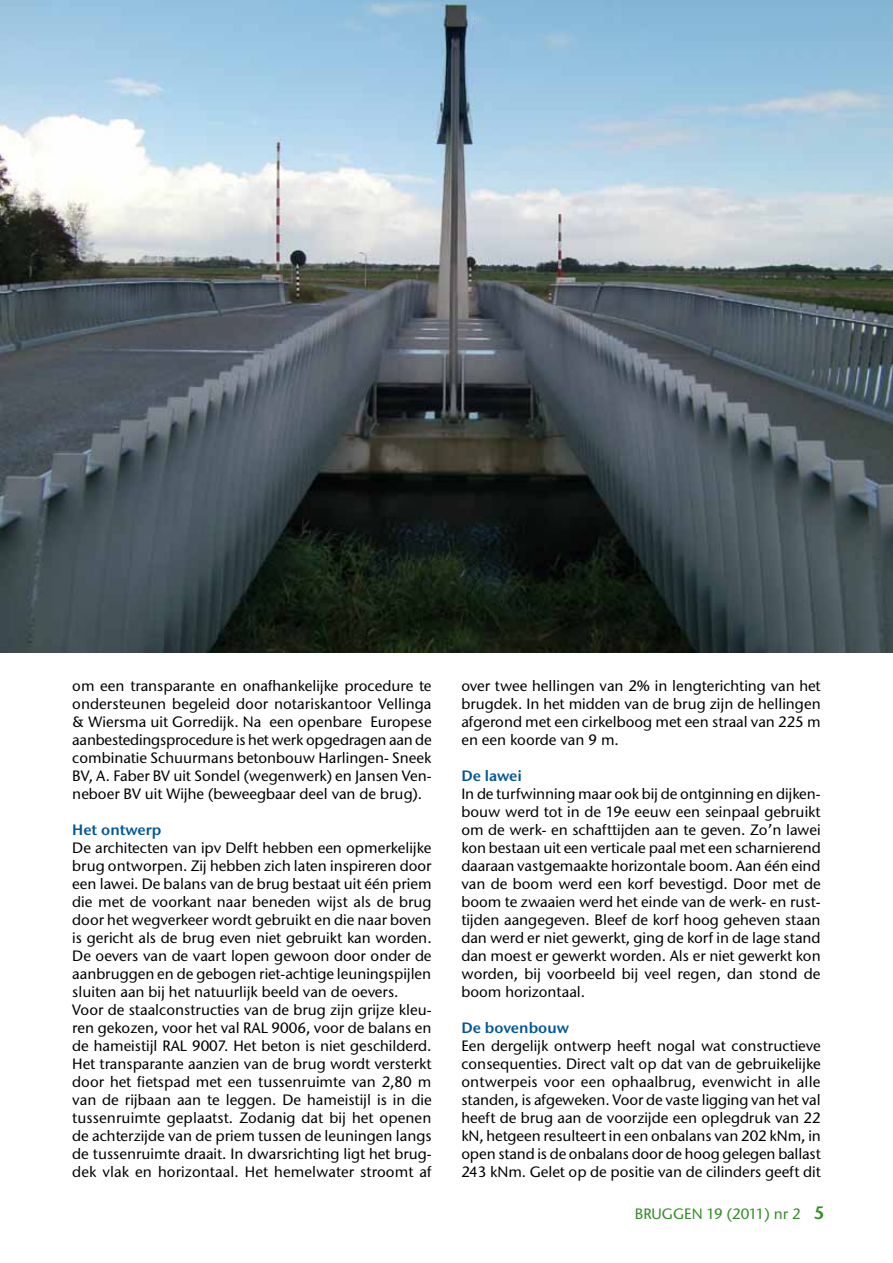
<style>
.page{position:relative;width:893px;height:1263px;background:#fff}
.page>*{position:absolute;margin:0;border:0;box-sizing:border-box;transform-origin:0 0}
.t1{font:15px/18px "Stone Sans ITCTT Medium";color:#000;text-align:justify}
.t2{font:15px "Stone Sans Sem ITCTT Semi";color:#005697}
.t3{font:15px "Stone Sans ITCTT Medium";color:#338c26}
.s1{font-family:"Stone Sans Sem ITCTT Semi";font-size:18px}
</style>
<div class="page">
<img style="left:0;top:0;width:893px;height:653px">
<p class="t1" style="left:72px;top:677px;width:361px">om een transparante en onafhankelijke procedure te ondersteunen begeleid door notariskantoor Vellinga &amp; Wiersma uit Gorredijk. Na een openbare Europese aanbestedingsprocedure is het werk opgedragen aan de combinatie Schuurmans betonbouw Harlingen- Sneek BV, A. Faber BV uit Sondel (wegenwerk) en Jansen Ven&shy;neboer BV uit Wijhe (beweegbaar deel van de brug).</p>
<p class="t2" style="left:72px;top:821px;width:91px">Het ontwerp</p>
<p class="t1" style="left:72px;top:839px;width:361px;text-align:left">De architecten van ipv Delft hebben een opmerkelijke brug ontworpen. Zij hebben zich laten inspireren door een lawei. De balans van de brug bestaat uit één priem die met de voorkant naar beneden wijst als de brug door het wegverkeer wordt gebruikt en die naar boven is gericht als de brug even niet gebruikt kan worden.<br>De oevers van de vaart lopen gewoon door onder de aanbruggen en de gebogen riet-achtige leuningspijlen sluiten aan bij het natuurlijk beeld van de oevers.<br>Voor de staalconstructies van de brug zijn grijze kleu&shy;ren gekozen, voor het val RAL 9006, voor de balans en de hameistijl RAL 9007. Het beton is niet geschilderd.<br>Het transparante aanzien van de brug wordt versterkt door het fietspad met een tussenruimte van 2,80 m van de rijbaan aan te leggen. De hameistijl is in die tussenruimte geplaatst. Zodanig dat bij het openen de achterzijde van de priem tussen de leuningen langs de tussenruimte draait. In dwarsrichting ligt het brug&shy;dek vlak en horizontaal. Het hemelwater stroomt af</p>
<p class="t1" style="left:461px;top:677px;width:361px">over twee hellingen van 2% in lengterichting van het brugdek. In het midden van de brug zijn de hellingen afgerond met een cirkelboog met een straal van 225 m en een koorde van 9 m.</p>
<p class="t2" style="left:461px;top:767px;width:62px">De lawei</p>
<p class="t1" style="left:461px;top:785px;width:361px">In de turfwinning maar ook bij de ontginning en dijken&shy;bouw werd tot in de 19e eeuw een seinpaal gebruikt om de werk- en schafttijden aan te geven. Zo’n lawei kon bestaan uit een verticale paal met een scharnierend daaraan vastgemaakte horizontale boom. Aan één eind van de boom werd een korf bevestigd. Door met de boom te zwaaien werd het einde van de werk- en rust&shy;tijden aangegeven. Bleef de korf hoog geheven staan dan werd er niet gewerkt, ging de korf in de lage stand dan moest er gewerkt worden. Als er niet gewerkt kon worden, bij voorbeeld bij veel regen, dan stond de boom horizontaal.</p>
<p class="t2" style="left:461px;top:1019px;width:109px">De bovenbouw</p>
<p class="t1" style="left:461px;top:1037px;width:361px">Een dergelijk ontwerp heeft nogal wat constructieve consequenties. Direct valt op dat van de gebruikelijke ontwerpeis voor een ophaalbrug, evenwicht in alle standen, is afgeweken. Voor de vaste ligging van het val heeft de brug aan de voorzijde een oplegdruk van 22 kN, hetgeen resulteert in een onbalans van 202 kNm, in open stand is de onbalans door de hoog gelegen ballast 243 kNm. Gelet op de positie van de cilinders geeft dit</p>
<p class="t3" style="left:635px;top:1204px;width:192px">BRUGGEN 19 (2011) nr 2 <span class="s1">5</span></p>
</div>
